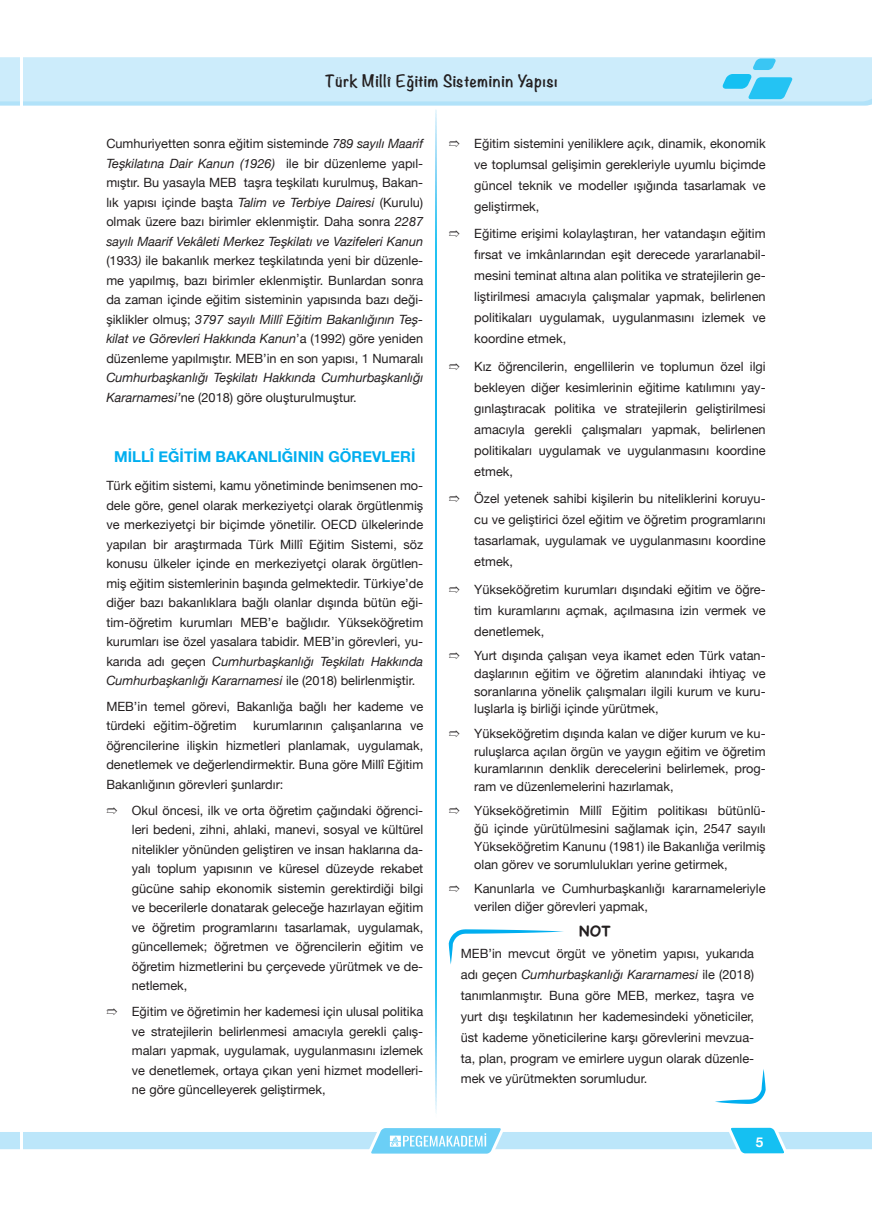
<style>
.page{position:relative;width:872px;height:1212px;background:#fff}
.page>*{position:absolute;margin:0;border:0;box-sizing:border-box;transform-origin:0 0}
.t1{font:700 15px "Helvetica Neue";color:#00aeef}
.t2{font:700 15px "Noteworthy";letter-spacing:.04em;color:#231f20}
.t3{font:700 15px "Chalkboard";color:#231f20;scale:1.04 1}
.t4{font:700 13.5px "Helvetica Neue";color:#fff}
.t5{font:12.75px/19.5px "Helvetica Neue";color:#231f20;text-align:justify}
.t6{font:italic 12.75px/19.5px "Helvetica Neue";color:#231f20}
.s1{font-style:italic}
.s2{font-style:normal}
</style>
<div class="page">
<svg style="left:0;top:57px;width:871px;height:49px;background:#c4eafa"></svg>
<svg style="left:0;top:1127px;width:871px;height:27px"></svg>
<svg style="left:449px;top:929px;width:115px;height:35px"></svg>
<svg style="left:715px;top:1069px;width:50px;height:35px"></svg>
<p class="t2" style="left:325px;top:67px;width:234px">Türk Millî Eğitim Sisteminin Yapısı</p>
<p class="t5" style="left:106px;top:135px;width:318px">Cumhuriyetten sonra eğitim sisteminde <span class="s1">789 sayılı Maarif Teşkilatına Dair Kanun (1926)</span> ile bir düzenleme yapıl&shy;mıştır. Bu yasayla MEB taşra teşkilatı kurulmuş, Bakan&shy;lık yapısı içinde başta <span class="s1">Talim ve Terbiye Dairesi</span> (Kurulu) olmak üzere bazı birimler eklenmiştir. Daha sonra <span class="s1">2287 sayılı Maarif Vekâleti Merkez Teşkilatı ve Vazifeleri Kanun </span>(1933<span class="s1">)</span> ile bakanlık merkez teşkilatında yeni bir düzenle&shy;me yapılmış, bazı birimler eklenmiştir. Bunlardan sonra da zaman içinde eğitim sisteminin yapısında bazı deği&shy;şiklikler olmuş; <span class="s1">3797 sayılı Millî Eğitim Bakanlığının Teş&shy;kilat ve Görevleri Hakkında Kanun</span>’a (1992) göre yeniden düzenleme yapılmıştır. MEB’in en son yapısı, 1 Numaralı</p>
<p class="t6" style="left:106px;top:369px;width:318px">Cumhurbaşkanlığı Teşkilatı Hakkında Cumhurbaşkanlığı<br>Kararnamesi’<span class="s2">ne (2018) göre oluşturulmuştur.</span></p>
<p class="t1" style="left:114px;top:445px;width:303px">MİLLÎ EĞİTİM BAKANLIĞININ GÖREVLERİ</p>
<p class="t5" style="left:106px;top:476px;width:318px">Türk eğitim sistemi, kamu yönetiminde benimsenen mo&shy;dele göre, genel olarak merkeziyetçi olarak örgütlenmiş ve merkeziyetçi bir biçimde yönetilir. OECD ülkelerinde yapılan bir araştırmada Türk Millî Eğitim Sistemi, söz konusu ülkeler içinde en merkeziyetçi olarak örgütlen&shy;miş eğitim sistemlerinin başında gelmektedir. Türkiye’de diğer bazı bakanlıklara bağlı olanlar dışında bütün eği&shy;tim-öğretim kurumları MEB’e bağlıdır. Yükseköğretim kurumları ise özel yasalara tabidir. MEB’in görevleri, yu&shy;karıda adı geçen <span class="s1">Cumhurbaşkanlığı Teşkilatı Hakkında Cumhurbaşkanlığı Kararnamesi</span> ile (2018) belirlenmiştir.</p>
<p class="t5" style="left:106px;top:697px;width:318px">MEB’in temel görevi, Bakanlığa bağlı her kademe ve türdeki eğitim-öğretim</p>
<p class="t5" style="left:106px;top:717px;width:318px;text-indent:147px">kurumlarının çalışanlarına ve öğrencilerine ilişkin hizmetleri planlamak, uygulamak, denetlemek ve değerlendirmektir. Buna göre Millî Eğitim Bakanlığının görevleri şunlardır:</p>
<p class="t5" style="left:132px;top:801px;width:293px;text-indent:-26px">➱ Okul öncesi, ilk ve orta öğretim çağındaki öğrenci&shy;leri bedeni, zihni, ahlaki, manevi, sosyal ve kültürel nitelikler yönünden geliştiren ve insan haklarına da&shy;yalı toplum yapısının ve küresel düzeyde rekabet gücüne sahip ekonomik sistemin gerektirdiği bilgi ve becerilerle donatarak geleceğe hazırlayan eğitim ve öğretim programlarını tasarlamak, uygulamak, güncellemek; öğretmen ve öğrencilerin eğitim ve öğretim hizmetlerini bu çerçevede yürütmek ve de&shy;netlemek,</p>
<p class="t5" style="left:132px;top:1003px;width:293px;text-indent:-26px">➱ Eğitim ve öğretimin her kademesi için ulusal politika ve stratejilerin belirlenmesi amacıyla gerekli çalış&shy;maları yapmak, uygulamak, uygulanmasını izlemek ve denetlemek, ortaya çıkan yeni hizmet modelleri&shy;ne göre güncelleyerek geliştirmek,</p>
<p class="t5" style="left:474px;top:134px;width:293px;line-height:21px;text-indent:-26px">➱ Eğitim sistemini yeniliklere açık, dinamik, ekonomik ve toplumsal gelişimin gerekleriyle uyumlu biçimde güncel teknik ve modeller ışığında tasarlamak ve geliştirmek,</p>
<p class="t5" style="left:474px;top:224px;width:293px;line-height:21px;text-indent:-26px">➱ Eğitime erişimi kolaylaştıran, her vatandaşın eğitim fırsat ve imkânlarından eşit derecede yararlanabil&shy;mesini teminat altına alan politika ve stratejilerin ge&shy;liştirilmesi amacıyla çalışmalar yapmak, belirlenen politikaları uygulamak, uygulanmasını izlemek ve koordine etmek,</p>
<p class="t5" style="left:474px;top:357px;width:293px;line-height:21px;text-indent:-26px">➱ Kız öğrencilerin, engellilerin ve toplumun özel ilgi bekleyen diğer kesimlerinin eğitime katılımını yay&shy;gınlaştıracak politika ve stratejilerin geliştirilmesi amacıyla gerekli çalışmaları yapmak, belirlenen politikaları uygulamak ve uygulanmasını koordine etmek,</p>
<p class="t5" style="left:474px;top:489px;width:293px;line-height:21px;text-indent:-26px">➱ Özel yetenek sahibi kişilerin bu niteliklerini koruyu&shy;cu ve geliştirici özel eğitim ve öğretim programlarını tasarlamak, uygulamak ve uygulanmasını koordine etmek,</p>
<p class="t5" style="left:474px;top:579px;width:293px;line-height:21px;text-indent:-26px">➱ Yükseköğretim kurumları dışındaki eğitim ve öğre&shy;tim kuramlarını açmak, açılmasına izin vermek ve denetlemek,</p>
<p class="t5" style="left:474px;top:647px;width:293px;line-height:17.9px;text-indent:-26px">➱ Yurt dışında çalışan veya ikamet eden Türk vatan&shy;daşlarının eğitim ve öğretim alanındaki ihtiyaç ve soranlarına yönelik çalışmaları ilgili kurum ve kuru&shy;luşlarla iş birliği içinde yürütmek,</p>
<p class="t5" style="left:474px;top:725px;width:293px;line-height:17.9px;text-indent:-26px">➱ Yükseköğretim dışında kalan ve diğer kurum ve ku&shy;ruluşlarca açılan örgün ve yaygın eğitim ve öğretim kuramlarının denklik derecelerini belirlemek, prog&shy;ram ve düzenlemelerini hazırlamak,</p>
<p class="t5" style="left:474px;top:803px;width:293px;line-height:17.9px;text-indent:-26px">➱ Yükseköğretimin Millî Eğitim politikası bütünlü&shy;ğü içinde yürütülmesini sağlamak için, 2547 sayılı Yükseköğretim Kanunu (1981) ile Bakanlığa verilmiş olan görev ve sorumlulukları yerine getirmek,</p>
<p class="t5" style="left:474px;top:880px;width:293px;line-height:17.9px;text-indent:-26px">➱ Kanunlarla ve Cumhurbaşkanlığı kararnameleriyle verilen diğer görevleri yapmak,</p>
<p class="t3" style="left:579px;top:922px;width:32px">NOT</p>
<p class="t5" style="left:461px;top:944px;width:295px;line-height:20.9px">MEB’in mevcut örgüt ve yönetim yapısı, yukarıda adı geçen <span class="s1">Cumhurbaşkanlığı Kararnamesi</span> ile (2018) tanımlanmıştır. Buna göre MEB, merkez, taşra ve yurt dışı teşkilatının her kademesindeki yöneticiler, üst kademe yöneticilerine karşı görevlerini mevzua&shy;ta, plan, program ve emirlere uygun olarak düzenle&shy;mek ve yürütmekten sorumludur.</p>
<p class="t4" style="left:756px;top:1132px;width:9px">5</p>
</div>
